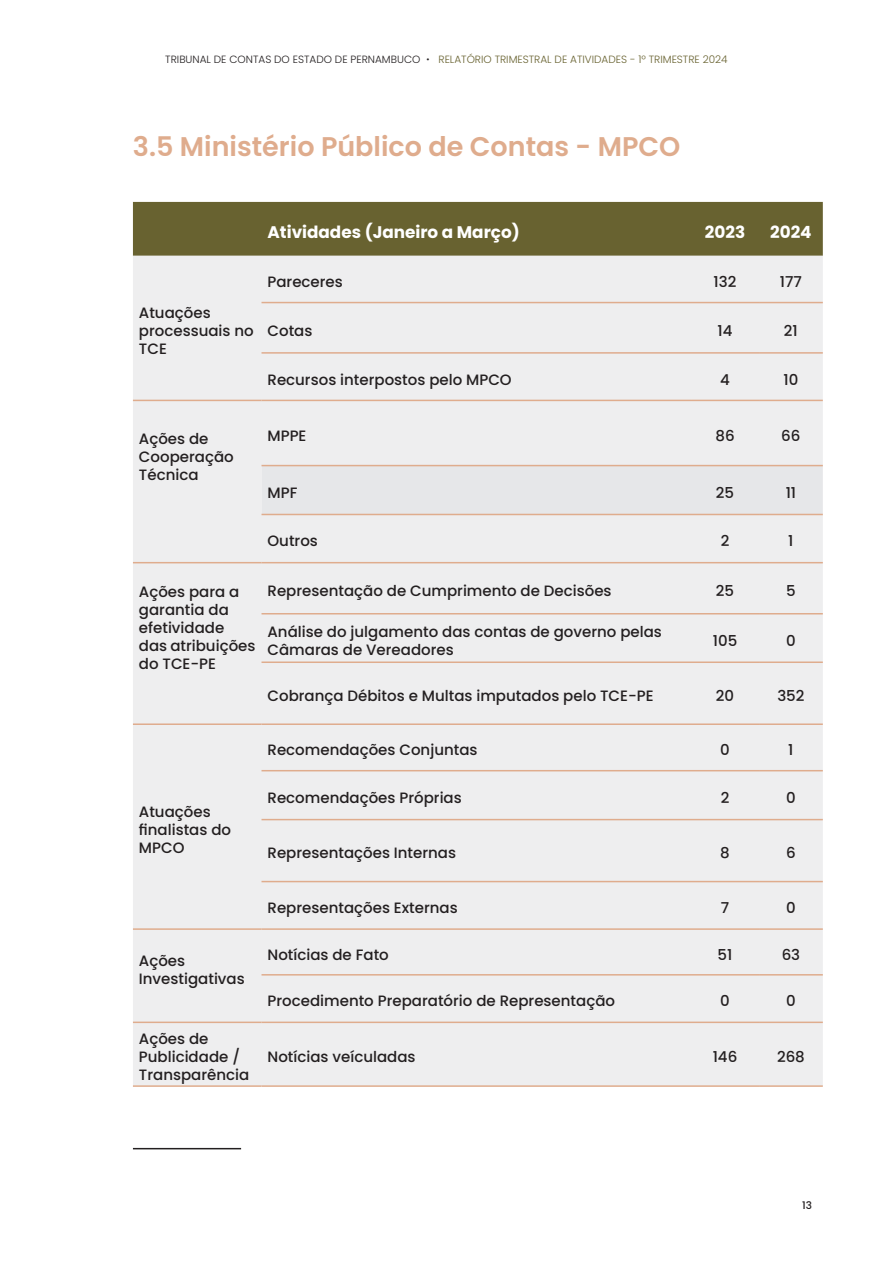
<style>
.page{position:relative;width:893px;height:1263px;background:#fff}
.page>*{position:absolute;margin:0;border:0;box-sizing:border-box;transform-origin:0 0}
.t1{font:600 27px "Poppins";color:#dfac8d}
.t2{font:700 16.8px "Poppins";color:#fff}
.t3{font:500 15px/18px "Poppins";color:#231f20}
.t4{font:300 10.5px "Poppins";color:#686230}
.t5{font:500 10.5px "Poppins";color:#231f20}
.s1{color:#231f20}
.s2{font-family:"Raleway";font-weight:500;color:#231f20}
</style>
<div class="page">
<div style="left:133px;top:202px;width:690px;height:54px;background:#686230"></div>
<div style="left:133px;top:256px;width:690px;height:829px;background:#eeeeef"></div>
<div style="left:261px;top:466px;width:562px;height:48px;background:#e6e7e9"></div>
<hr style="left:261px;top:302px;width:430px;height:1px;background:#dfac8d">
<hr style="left:691px;top:302px;width:68px;height:1px;background:#dfac8d">
<hr style="left:759px;top:302px;width:64px;height:1px;background:#dfac8d">
<hr style="left:261px;top:352px;width:430px;height:2px;background:#dfac8d">
<hr style="left:691px;top:352px;width:68px;height:2px;background:#dfac8d">
<hr style="left:759px;top:352px;width:64px;height:2px;background:#dfac8d">
<hr style="left:261px;top:400px;width:430px;height:1px;background:#dfac8d">
<hr style="left:691px;top:400px;width:68px;height:1px;background:#dfac8d">
<hr style="left:759px;top:400px;width:64px;height:1px;background:#dfac8d">
<hr style="left:261px;top:465px;width:430px;height:1px;background:#dfac8d">
<hr style="left:691px;top:465px;width:68px;height:1px;background:#dfac8d">
<hr style="left:759px;top:465px;width:64px;height:1px;background:#dfac8d">
<hr style="left:261px;top:514px;width:430px;height:1px;background:#dfac8d">
<hr style="left:691px;top:514px;width:68px;height:1px;background:#dfac8d">
<hr style="left:759px;top:514px;width:64px;height:1px;background:#dfac8d">
<hr style="left:261px;top:562px;width:430px;height:1px;background:#dfac8d">
<hr style="left:691px;top:562px;width:68px;height:1px;background:#dfac8d">
<hr style="left:759px;top:562px;width:64px;height:1px;background:#dfac8d">
<hr style="left:261px;top:613px;width:430px;height:1px;background:#dfac8d">
<hr style="left:691px;top:613px;width:68px;height:1px;background:#dfac8d">
<hr style="left:759px;top:613px;width:64px;height:1px;background:#dfac8d">
<hr style="left:261px;top:661px;width:430px;height:2px;background:#dfac8d">
<hr style="left:691px;top:661px;width:68px;height:2px;background:#dfac8d">
<hr style="left:759px;top:661px;width:64px;height:2px;background:#dfac8d">
<hr style="left:261px;top:723px;width:430px;height:2px;background:#dfac8d">
<hr style="left:691px;top:723px;width:68px;height:2px;background:#dfac8d">
<hr style="left:759px;top:723px;width:64px;height:2px;background:#dfac8d">
<hr style="left:261px;top:770px;width:430px;height:1px;background:#dfac8d">
<hr style="left:691px;top:770px;width:68px;height:1px;background:#dfac8d">
<hr style="left:759px;top:770px;width:64px;height:1px;background:#dfac8d">
<hr style="left:261px;top:819px;width:430px;height:1px;background:#dfac8d">
<hr style="left:691px;top:819px;width:68px;height:1px;background:#dfac8d">
<hr style="left:759px;top:819px;width:64px;height:1px;background:#dfac8d">
<hr style="left:261px;top:881px;width:430px;height:1px;background:#dfac8d">
<hr style="left:691px;top:881px;width:68px;height:1px;background:#dfac8d">
<hr style="left:759px;top:881px;width:64px;height:1px;background:#dfac8d">
<hr style="left:261px;top:928px;width:430px;height:2px;background:#dfac8d">
<hr style="left:691px;top:928px;width:68px;height:2px;background:#dfac8d">
<hr style="left:759px;top:928px;width:64px;height:2px;background:#dfac8d">
<hr style="left:261px;top:974px;width:430px;height:1px;background:#dfac8d">
<hr style="left:691px;top:974px;width:68px;height:1px;background:#dfac8d">
<hr style="left:759px;top:974px;width:64px;height:1px;background:#dfac8d">
<hr style="left:261px;top:1021px;width:430px;height:2px;background:#dfac8d">
<hr style="left:691px;top:1021px;width:68px;height:2px;background:#dfac8d">
<hr style="left:759px;top:1021px;width:64px;height:2px;background:#dfac8d">
<hr style="left:261px;top:1085px;width:430px;height:2px;background:#dfac8d">
<hr style="left:691px;top:1085px;width:68px;height:2px;background:#dfac8d">
<hr style="left:759px;top:1085px;width:64px;height:2px;background:#dfac8d">
<hr style="left:133px;top:400px;width:128px;height:1px;background:#dfac8d">
<hr style="left:133px;top:562px;width:128px;height:1px;background:#dfac8d">
<hr style="left:133px;top:723px;width:128px;height:2px;background:#dfac8d">
<hr style="left:133px;top:928px;width:128px;height:2px;background:#dfac8d">
<hr style="left:133px;top:1021px;width:128px;height:2px;background:#dfac8d">
<hr style="left:133px;top:1085px;width:128px;height:2px;background:#dfac8d">
<hr style="left:133px;top:1148px;width:108px;height:1px;background:#231f20">
<p class="t4" style="left:165px;top:53px;width:564px"><span class="s1">TRIBUNAL DE CONTAS DO ESTADO DE PERNAMBUCO</span> <span class="s2">•</span> RELATÓRIO TRIMESTRAL DE ATIVIDADES - 1º TRIMESTRE 2024</p>
<p class="t1" style="left:133px;top:131px;width:549px">3.5 Ministério Público de Contas - MPCO</p>
<p class="t3" style="left:139px;top:304px;width:116px">Atuações processuais no<br>TCE</p>
<p class="t2" style="left:267px;top:222px;width:254px">Atividades (Janeiro a Março)</p>
<p class="t2" style="left:705px;top:222px;width:42px">2023</p>
<p class="t2" style="left:770px;top:222px;width:43px">2024</p>
<p class="t3" style="left:267px;top:273px;width:77px">Pareceres</p>
<p class="t3" style="left:714px;top:273px;width:24px">132</p>
<p class="t3" style="left:780px;top:273px;width:24px">177</p>
<p class="t3" style="left:267px;top:321px;width:46px">Cotas</p>
<p class="t3" style="left:717px;top:321px;width:16px">14</p>
<p class="t3" style="left:784px;top:321px;width:15px">21</p>
<p class="t3" style="left:267px;top:370px;width:246px">Recursos interpostos pelo MPCO</p>
<p class="t3" style="left:720px;top:370px;width:11px">4</p>
<p class="t3" style="left:783px;top:370px;width:16px">10</p>
<p class="t3" style="left:139px;top:430px;width:96px">Ações de<br>Cooperação<br>Técnica</p>
<p class="t3" style="left:267px;top:427px;width:40px">MPPE</p>
<p class="t3" style="left:715px;top:427px;width:21px">86</p>
<p class="t3" style="left:781px;top:427px;width:21px">66</p>
<p class="t3" style="left:267px;top:484px;width:31px">MPF</p>
<p class="t3" style="left:716px;top:484px;width:20px">25</p>
<p class="t3" style="left:786px;top:484px;width:12px">11</p>
<p class="t3" style="left:267px;top:532px;width:52px">Outros</p>
<p class="t3" style="left:721px;top:532px;width:10px">2</p>
<p class="t3" style="left:788px;top:532px;width:7px">1</p>
<p class="t3" style="left:139px;top:583px;width:118px">Ações para a garantia da efetividade das atribuições do TCE-PE</p>
<p class="t3" style="left:267px;top:582px;width:346px">Representação de Cumprimento de Decisões</p>
<p class="t3" style="left:716px;top:582px;width:20px">25</p>
<p class="t3" style="left:786px;top:582px;width:11px">5</p>
<p class="t3" style="left:267px;top:623px;width:396px">Análise do julgamento das contas de governo pelas<br>Câmaras de Vereadores</p>
<p class="t3" style="left:713px;top:632px;width:26px">105</p>
<p class="t3" style="left:786px;top:632px;width:11px">0</p>
<p class="t3" style="left:267px;top:687px;width:388px">Cobrança Débitos e Multas imputados pelo TCE-PE</p>
<p class="t3" style="left:716px;top:687px;width:20px">20</p>
<p class="t3" style="left:777px;top:687px;width:29px">352</p>
<p class="t3" style="left:139px;top:802px;width:94px">Atuações finalistas do<br>MPCO</p>
<p class="t3" style="left:139px;top:951px;width:107px">Ações<br>Investigativas</p>
<p class="t3" style="left:139px;top:1030px;width:112px">Ações de<br>Publicidade /<br>Transparência</p>
<p class="t3" style="left:267px;top:741px;width:212px">Recomendações Conjuntas</p>
<p class="t3" style="left:720px;top:741px;width:11px">0</p>
<p class="t3" style="left:788px;top:741px;width:7px">1</p>
<p class="t3" style="left:267px;top:789px;width:196px">Recomendações Próprias</p>
<p class="t3" style="left:721px;top:789px;width:10px">2</p>
<p class="t3" style="left:786px;top:789px;width:11px">0</p>
<p class="t3" style="left:267px;top:844px;width:190px">Representações Internas</p>
<p class="t3" style="left:720px;top:844px;width:11px">8</p>
<p class="t3" style="left:786px;top:844px;width:11px">6</p>
<p class="t3" style="left:267px;top:899px;width:192px">Representações Externas</p>
<p class="t3" style="left:721px;top:899px;width:10px">7</p>
<p class="t3" style="left:786px;top:899px;width:11px">0</p>
<p class="t3" style="left:267px;top:946px;width:123px">Notícias de Fato</p>
<p class="t3" style="left:718px;top:946px;width:16px">51</p>
<p class="t3" style="left:782px;top:946px;width:20px">63</p>
<p class="t3" style="left:267px;top:992px;width:349px">Procedimento Preparatório de Representação</p>
<p class="t3" style="left:720px;top:992px;width:11px">0</p>
<p class="t3" style="left:786px;top:992px;width:11px">0</p>
<p class="t3" style="left:267px;top:1048px;width:150px">Notícias veículadas</p>
<p class="t3" style="left:713px;top:1048px;width:26px">146</p>
<p class="t3" style="left:777px;top:1048px;width:29px">268</p>
<p class="t5" style="left:802px;top:1199px;width:11px">13</p>
</div>
